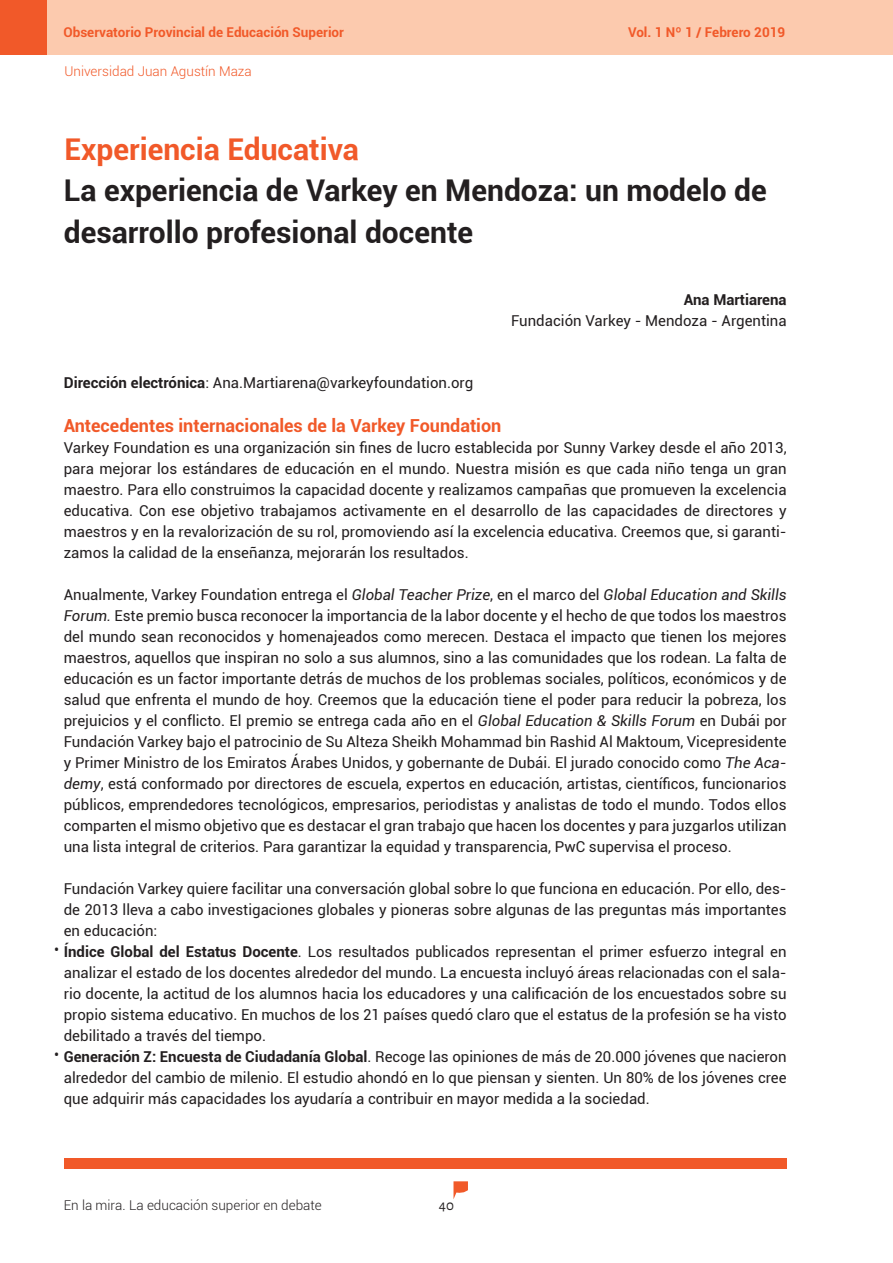
<style>
.page{position:relative;width:893px;height:1263px;background:#fff}
.page>*{position:absolute;margin:0;border:0;box-sizing:border-box;transform-origin:0 0}
.Título_in_art{font:700 30px/42px "Roboto";color:#231f20}
.Sector{font:700 30px "Roboto";color:#f15929}
.Título_Txt{font:700 18px "Roboto";color:#f15929}
.Txt_base{font:15px/21px "Roboto";color:#231f20;text-align:justify}
.CV_autor{font:15px "Roboto";color:#231f20}
.CV_autor-2{font:700 15px "Roboto";color:#231f20}
.t1{font:15px "Alegreya Sans";color:#231f20}
.t2{font:700 13.5px "Roboto";color:#f15929}
.t3{font:300 13.5px "Roboto";color:#231f20}
.t4{font:300 13.5px "Roboto";color:#f15929}
.s1{font-weight:700}
.s2{font-style:italic}
</style>
<div class="page">
<svg style="left:453px;top:1181px;width:15px;height:18px"></svg>
<div style="left:47px;top:0;width:846px;height:54px;background:#fccaae"></div>
<div style="left:0;top:0;width:47px;height:54px;background:#f15929"></div>
<div style="left:64px;top:1158px;width:723px;height:10px;background:#f15929"></div>
<p class="t2" style="left:63px;top:23px;width:282px">Observatorio Provincial de Educación Superior</p>
<p class="t4" style="left:64px;top:61px;width:189px">Universidad Juan Agustín Maza</p>
<p class="Sector" style="left:64px;top:128px;width:296px">Experiencia Educativa</p>
<p class="t2" style="left:628px;top:23px;width:159px">Vol. 1 Nº 1 / Febrero 2019</p>
<p class="Título_in_art" style="left:64px;top:168px;width:705px">La experiencia de Varkey en Mendoza: un modelo de desarrollo profesional docente</p>
<p class="Txt_base" style="left:64px;top:372px;width:411px"><span class="s1">Dirección electrónica</span>: Ana.Martiarena@varkeyfoundation.org</p>
<p class="CV_autor-2" style="left:684px;top:289px;width:104px">Ana Martiarena</p>
<p class="CV_autor" style="left:511px;top:310px;width:277px">Fundación Varkey - Mendoza - Argentina</p>
<p class="Título_Txt" style="left:64px;top:412px;width:439px">Antecedentes internacionales de la Varkey Foundation</p>
<p class="Txt_base" style="left:64px;top:436px;width:724px">Varkey Foundation es una organización sin fines de lucro establecida por Sunny Varkey desde el año 2013, para mejorar los estándares de educación en el mundo. Nuestra misión es que cada niño tenga un gran maestro. Para ello construimos la capacidad docente y realizamos campañas que promueven la excelencia educativa. Con ese objetivo trabajamos activamente en el desarrollo de las capacidades de directores y maestros y en la revalorización de su rol, promoviendo así la excelencia educativa. Creemos que, si garanti&shy;zamos la calidad de la enseñanza, mejorarán los resultados.</p>
<p class="Txt_base" style="left:64px;top:583px;width:724px">Anualmente, Varkey Foundation entrega el <span class="s2">Global Teacher Prize</span>, en el marco del <span class="s2">Global Education and Skills Forum.</span> Este premio busca reconocer la importancia de la labor docente y el hecho de que todos los maestros del mundo sean reconocidos y homenajeados como merecen. Destaca el impacto que tienen los mejores maestros, aquellos que inspiran no solo a sus alumnos, sino a las comunidades que los rodean. La falta de educación es un factor importante detrás de muchos de los problemas sociales, políticos, económicos y de salud que enfrenta el mundo de hoy. Creemos que la educación tiene el poder para reducir la pobreza, los prejuicios y el conflicto. El premio se entrega cada año en el <span class="s2">Global Education &amp; Skills Forum</span> en Dubái por Fundación Varkey bajo el patrocinio de Su Alteza Sheikh Mohammad bin Rashid Al Maktoum, Vicepresidente y Primer Ministro de los Emiratos Árabes Unidos, y gobernante de Dubái. El jurado conocido como <span class="s2">The Aca&shy;demy</span>, está conformado por directores de escuela, expertos en educación, artistas, científicos, funcionarios públicos, emprendedores tecnológicos, empresarios, periodistas y analistas de todo el mundo. Todos ellos comparten el mismo objetivo que es destacar el gran trabajo que hacen los docentes y para juzgarlos utilizan una lista integral de criterios. Para garantizar la equidad y transparencia, PwC supervisa el proceso.</p>
<p class="Txt_base" style="left:64px;top:877px;width:724px">Fundación Varkey quiere facilitar una conversación global sobre lo que funciona en educación. Por ello, des&shy;de 2013 lleva a cabo investigaciones globales y pioneras sobre algunas de las preguntas más importantes en educación:</p>
<p class="Txt_base" style="left:64px;top:940px;width:724px"><span class="s1">Índice Global del Estatus Docente</span>. Los resultados publicados representan el primer esfuerzo integral en analizar el estado de los docentes alrededor del mundo. La encuesta incluyó áreas relacionadas con el sala&shy;rio docente, la actitud de los alumnos hacia los educadores y una calificación de los encuestados sobre su propio sistema educativo. En muchos de los 21 países quedó claro que el estatus de la profesión se ha visto debilitado a través del tiempo.</p>
<p class="Txt_base" style="left:64px;top:1045px;width:724px"><span class="s1">Generación Z: Encuesta de Ciudadanía Global</span>. Recoge las opiniones de más de 20.000 jóvenes que nacieron alrededor del cambio de milenio. El estudio ahondó en lo que piensan y sienten. Un 80% de los jóvenes cree que adquirir más capacidades los ayudaría a contribuir en mayor medida a la sociedad.</p>
<p class="Txt_base" style="left:54px;top:938px;width:7px">•</p>
<p class="Txt_base" style="left:54px;top:1043px;width:7px">•</p>
<p class="t3" style="left:64px;top:1196px;width:260px">En la mira. La educación superior en debate</p>
<p class="t1" style="left:439px;top:1195px;width:17px">40</p>
</div>
